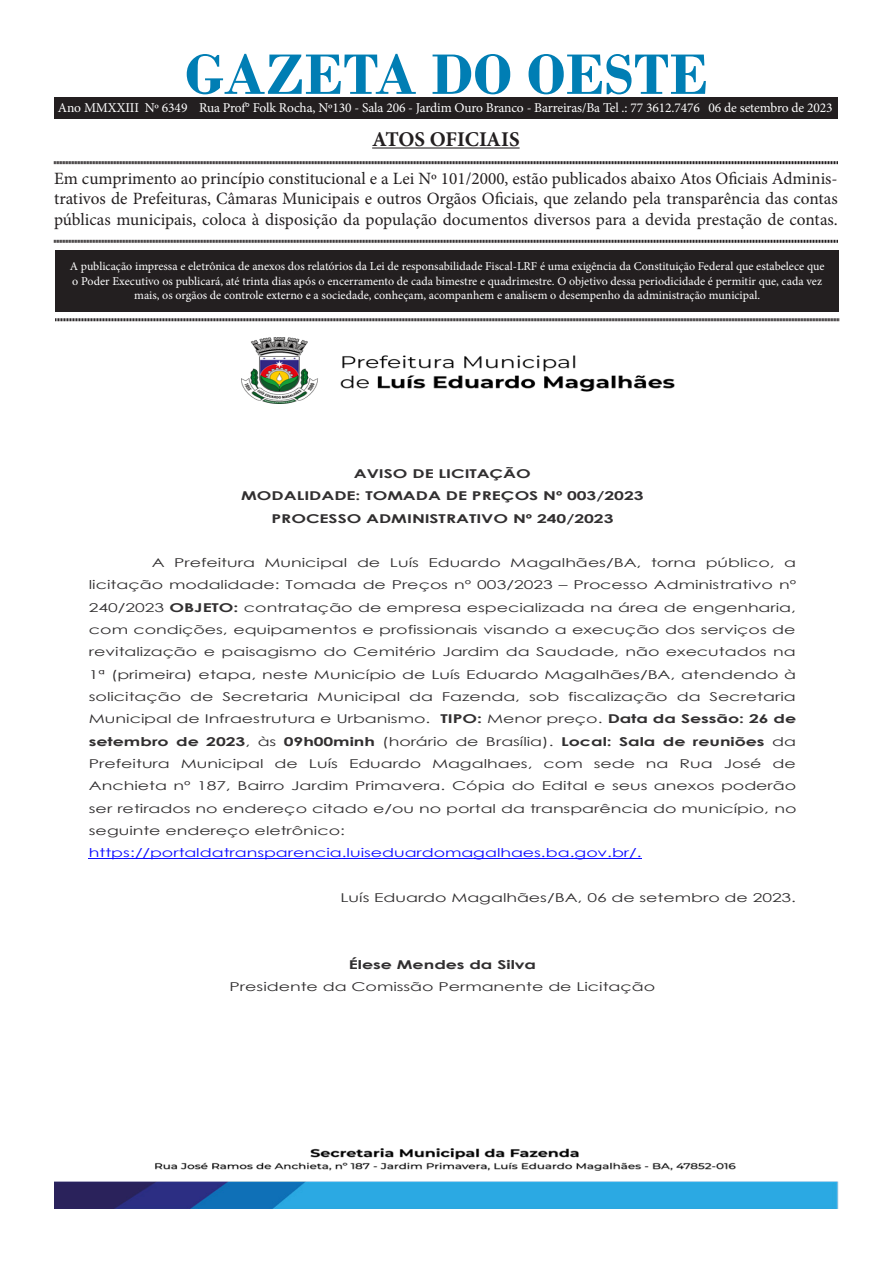
<style>
.page{position:relative;width:893px;height:1263px;background:#fff}
.page>*{position:absolute;margin:0;border:0;box-sizing:border-box;transform-origin:0 0}
.t1{font:700 60px "Bodoni";color:#007eb4}
.t2{font:700 21px "Minion Pro";letter-spacing:-.005em;color:#231f20}
.t3{font:17.25px/20.7px "Minion Pro";color:#231f20;text-align:justify}
.t4{font:13.5px "Minion Pro";letter-spacing:-.01em;color:#fff}
.t5{font:12.15px/22.4px "Century Gothic";color:#312f30;scale:1.44 1}
.t6{font:700 12.15px/22.4px "Century Gothic";color:#312f30;text-align:center;scale:1.44 1}
.t7{font:12px/14.4px "Minion Pro";color:#fff;text-align:center}
.s1{font-weight:700}
.s2{color:#0d0dff}
</style>
<div class="page">
<div style="left:55px;top:250px;width:784px;height:61px;background:#231f20"></div>
<hr style="left:372px;top:147px;width:148px;height:2px;background:#231f20">
<svg style="left:54px;top:161px;width:784px;height:4px;background:#908e8e"></svg>
<svg style="left:54px;top:239px;width:784px;height:4px;background:#908e8e"></svg>
<svg style="left:55px;top:318px;width:784px;height:4px;background:#908e8e"></svg>
<div style="left:54px;top:98px;width:784px;height:20px;background:#231f20"></div>
<img style="left:241px;top:338px;width:434px;height:65px">
<img style="left:54px;top:1148px;width:785px;height:61px">
<hr style="left:89px;top:858px;width:553px;height:1px;background:#0d0dff">
<p class="t1" style="left:185px;top:39px;width:525px">GAZETA DO OESTE</p>
<p class="t2" style="left:372px;top:124px;width:149px">ATOS OFICIAIS</p>
<p class="t3" style="left:54px;top:168px;width:785px">Em cumprimento ao princípio constitucional e a Lei Nº 101/2000, estão publicados abaixo Atos Oficiais Adminis&shy;trativos de Prefeituras, Câmaras Municipais e outros Orgãos Oficiais, que zelando pela transparência das contas públicas municipais, coloca à disposição da população documentos diversos para a devida prestação de contas.</p>
<p class="t7" style="left:70px;top:259px;width:756px">A publicação impressa e eletrônica de anexos dos relatórios da Lei de responsabilidade Fiscal-LRF é uma exigência da Constituição Federal que estabelece que o Poder Executivo os publicará, até trinta dias após o encerramento de cada bimestre e quadrimestre. O objetivo dessa periodicidade é permitir que, cada vez mais, os orgãos de controle externo e a sociedade, conheçam, acompanhem e analisem o desempenho da administração municipal.</p>
<p class="t4" style="left:58px;top:98px;width:776px">Ano MMXXIII Nº 6349 Rua Prof° Folk Rocha, Nº130 - Sala 206 - Jardim Ouro Branco - Barreiras/Ba Tel .: 77 3612.7476 06 de setembro de 2023</p>
<p class="t6" style="left:241px;top:462px;width:281px">AVISO DE LICITAÇÃO<br>MODALIDADE: TOMADA DE PREÇOS Nº 003/2023<br>PROCESSO ADMINISTRATIVO Nº 240/2023</p>
<p class="t5" style="left:89px;top:551px;width:493px;text-indent:63px">A Prefeitura Municipal de Luís Eduardo Magalhães/BA, torna público, a licitação modalidade: Tomada de Preços nº 003/2023 – Processo Administrativo nº 240/2023 <span class="s1">OBJETO:</span> contratação de empresa especializada na área de engenharia, com condições, equipamentos e profissionais visando a execução dos serviços de revitalização e paisagismo do Cemitério Jardim da Saudade, não executados na 1ª (primeira) etapa, neste Município de Luís Eduardo Magalhães/BA, atendendo à solicitação de Secretaria Municipal da Fazenda, sob fiscalização da Secretaria Municipal de Infraestrutura e Urbanismo. <span class="s1">TIPO:</span> Menor preço. <span class="s1">Data da Sessão: 26 de setembro de 2023</span>, às <span class="s1">09h00minh</span> (horário de Brasília). <span class="s1">Local: Sala de reuniões</span> da Prefeitura Municipal de Luís Eduardo Magalhaes, com sede na Rua José de Anchieta nº 187, Bairro Jardim Primavera. Cópia do Edital e seus anexos poderão ser retirados no endereço citado e/ou no portal da transparência do município, no seguinte endereço eletrônico: <span class="s2">https://portaldatransparencia.luiseduardomagalhaes.ba.gov.br/.</span></p>
<p class="t5" style="left:340px;top:886px;width:318px">Luís Eduardo Magalhães/BA, 06 de setembro de 2023.</p>
<p class="t5" style="left:230px;top:953px;width:297px;text-align:center"><span class="s1">Élese Mendes da Silva<br></span>Presidente da Comissão Permanente de Licitação</p>
</div>
